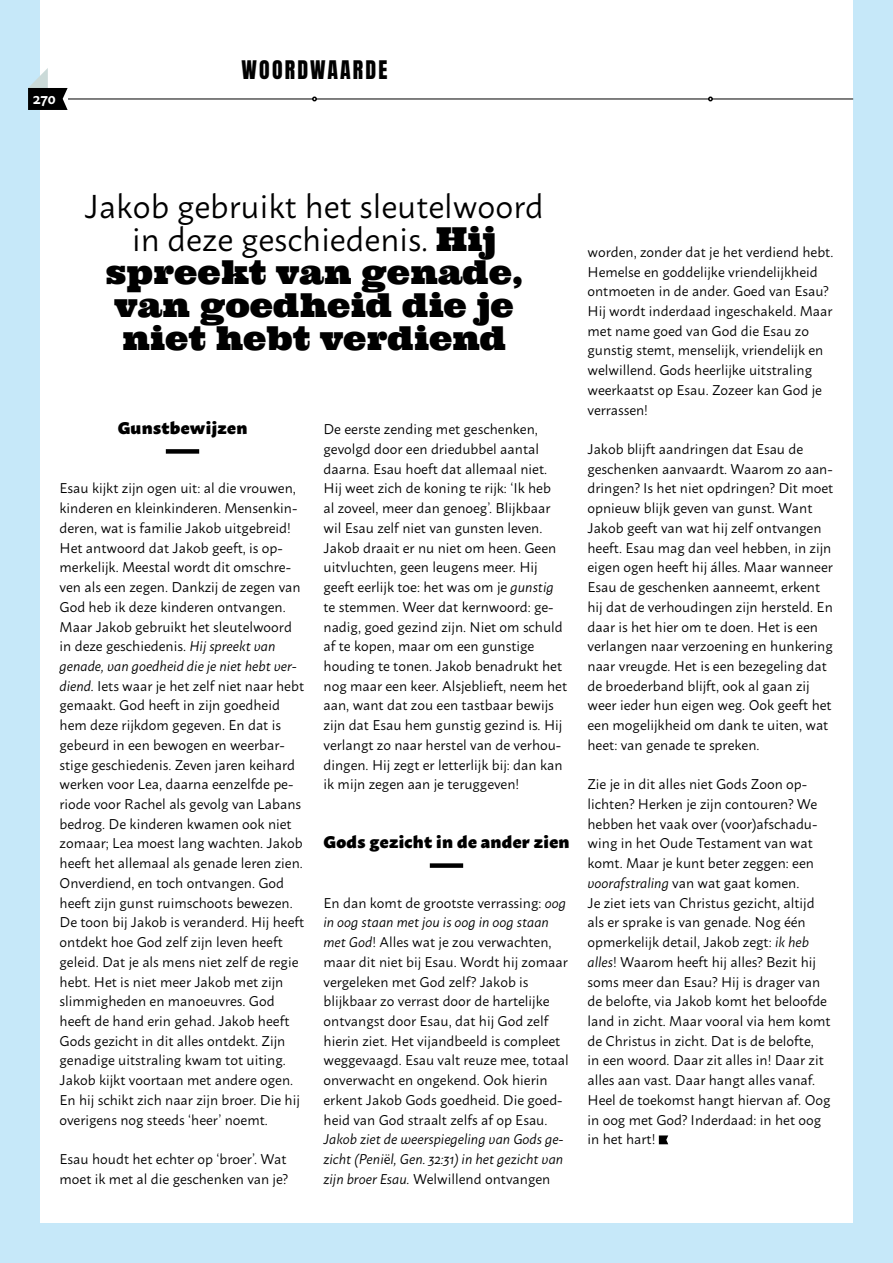
<style>
.page{position:relative;width:893px;height:1263px;background:#fff}
.page>*{position:absolute;margin:0;border:0;box-sizing:border-box;transform-origin:0 0}
.t1{font:33px/33px "Macho";color:#000;text-align:center}
.t2{font:33px/33px "Ultra";color:#000}
.t3{font:21.75px "Anton";letter-spacing:.1em;color:#000}
.t4{font:900 16.8px "Macho";letter-spacing:.02em;color:#000}
.t5{font:600 15px "Macho";color:#fff}
.t6{font:14.1px/19.6px "Macho";color:#000}
.t7{font:italic 14.1px/19.6px "Macho";color:#000;text-align:justify}
.s1{font-family:"Ultra"}
.s2{font-style:italic}
.s3{font-style:normal}
</style>
<div class="page">
<div style="left:0;top:1223px;width:893px;height:40px;background:#c6e8f9"></div>
<div style="left:0;top:0;width:39px;height:1263px;background:#c6e8f9"></div>
<div style="left:854px;top:0;width:39px;height:1263px;background:#c6e8f9"></div>
<hr style="left:68px;top:99px;width:785px;height:1px;background:#000">
<svg style="left:312px;top:97px;width:5px;height:4px"></svg>
<svg style="left:708px;top:97px;width:5px;height:4px"></svg>
<svg style="left:28px;top:68px;width:40px;height:42px"></svg>
<div style="left:430px;top:863px;width:33px;height:5px;background:#000"></div>
<svg style="left:659px;top:1135px;width:9px;height:9px"></svg>
<div style="left:166px;top:449px;width:33px;height:5px;background:#000"></div>
<p class="t5" style="left:33px;top:85px;width:25px">270</p>
<h2 class="t3" style="left:242px;top:59px;width:147px">WOORDWAARDE</h2>
<h1 class="t1" style="left:85px;top:186px;width:461px">Jakob gebruikt het sleutelwoord in deze geschiedenis. <span class="s1">Hij</span></h1>
<h1 class="t2" style="left:105px;top:255px;width:419px">spreekt van genade, van goedheid die je niet hebt verdiend</h1>
<p class="t4" style="left:118px;top:413px;width:131px">Gunstbewijzen</p>
<p class="t6" style="left:60px;top:477px;width:246px">Esau kijkt zijn ogen uit: al die vrouwen, kinderen en kleinkinderen. Mensenkin&shy;deren, wat is familie Jakob uitgebreid!<br>Het antwoord dat Jakob geeft, is op&shy;merkelijk. Meestal wordt dit omschre&shy;ven als een zegen. Dankzij de zegen van God heb ik deze kinderen ontvangen.<br>Maar Jakob gebruikt het sleutelwoord in deze geschiedenis. <span class="s2">Hij spreekt van genade, van goedheid die je niet hebt ver&shy;diend.</span> Iets waar je het zelf niet naar hebt gemaakt. God heeft in zijn goedheid hem deze rijkdom gegeven. En dat is gebeurd in een bewogen en weerbar&shy;stige geschiedenis. Zeven jaren keihard werken voor Lea, daarna eenzelfde pe&shy;riode voor Rachel als gevolg van Labans bedrog. De kinderen kwamen ook niet zomaar; Lea moest lang wachten. Jakob heeft het allemaal als genade leren zien.<br>Onverdiend, en toch ontvangen. God heeft zijn gunst ruimschoots bewezen.<br>De toon bij Jakob is veranderd. Hij heeft ontdekt hoe God zelf zijn leven heeft geleid. Dat je als mens niet zelf de regie hebt. Het is niet meer Jakob met zijn slimmigheden en manoeuvres. God heeft de hand erin gehad. Jakob heeft Gods gezicht in dit alles ontdekt. Zijn genadige uitstraling kwam tot uiting.<br>Jakob kijkt voortaan met andere ogen.<br>En hij schikt zich naar zijn broer. Die hij overigens nog steeds ‘heer’ noemt.</p>
<p class="t6" style="left:60px;top:1148px;width:230px">Esau houdt het echter op ‘broer’. Wat moet ik met al die geschenken van je?</p>
<p class="t6" style="left:323px;top:418px;width:245px">De eerste zending met geschenken, gevolgd door een driedubbel aantal daarna. Esau hoeft dat allemaal niet.<br>Hij weet zich de koning te rijk: ‘Ik heb<br>al zoveel, meer dan genoeg’. Blijkbaar wil Esau zelf niet van gunsten leven.<br>Jakob draait er nu niet om heen. Geen uitvluchten, geen leugens meer. Hij geeft eerlijk toe: het was om je <span class="s2">gunstig </span>te stemmen. Weer dat kernwoord: ge&shy;nadig, goed gezind zijn. Niet om schuld af te kopen, maar om een gunstige houding te tonen. Jakob benadrukt het nog maar een keer. Alsjeblieft, neem het aan, want dat zou een tastbaar bewijs zijn dat Esau hem gunstig gezind is. Hij verlangt zo naar herstel van de verhou&shy;dingen. Hij zegt er letterlijk bij: dan kan ik mijn zegen aan je teruggeven!</p>
<p class="t4" style="left:323px;top:827px;width:247px">Gods gezicht in de ander zien</p>
<p class="t6" style="left:323px;top:891px;width:247px">En dan komt de grootste verrassing: <span class="s2">oog in oog staan met jou is oog in oog staan met God</span>! Alles wat je zou verwachten, maar dit niet bij Esau. Wordt hij zomaar vergeleken met God zelf? Jakob is blijkbaar zo verrast door de hartelijke ontvangst door Esau, dat hij God zelf hierin ziet. Het vijandbeeld is compleet weggevaagd. Esau valt reuze mee, totaal onverwacht en ongekend. Ook hierin erkent Jakob Gods goedheid. Die goed&shy;heid van God straalt zelfs af op Esau.</p>
<p class="t7" style="left:323px;top:1128px;width:242px">Jakob ziet de weerspiegeling van Gods ge&shy;zicht (Peni<span class="s3">ë</span>l, Gen. 32:31) in het gezicht van zijn broer Esau. <span class="s3">Welwillend ontvangen</span></p>
<p class="t6" style="left:587px;top:240px;width:247px">worden, zonder dat je het verdiend hebt.<br>Hemelse en goddelijke vriendelijkheid ontmoeten in de ander. Goed van Esau?<br>Hij wordt inderdaad ingeschakeld. Maar met name goed van God die Esau zo gunstig stemt, menselijk, vriendelijk en welwillend. Gods heerlijke uitstraling weerkaatst op Esau. Zozeer kan God je verrassen!</p>
<p class="t6" style="left:587px;top:438px;width:247px">Jakob blijft aandringen dat Esau de geschenken aanvaardt. Waarom zo aan&shy;dringen? Is het niet opdringen? Dit moet opnieuw blijk geven van gunst. Want Jakob geeft van wat hij zelf ontvangen heeft. Esau mag dan veel hebben, in zijn eigen ogen heeft hij álles. Maar wanneer Esau de geschenken aanneemt, erkent hij dat de verhoudingen zijn hersteld. En daar is het hier om te doen. Het is een verlangen naar verzoening en hunkering naar vreugde. Het is een bezegeling dat de broederband blijft, ook al gaan zij weer ieder hun eigen weg. Ook geeft het een mogelijkheid om dank te uiten, wat heet: van genade te spreken.</p>
<p class="t6" style="left:587px;top:773px;width:245px">Zie je in dit alles niet Gods Zoon op&shy;lichten? Herken je zijn contouren? We hebben het vaak over (voor)afschadu&shy;wing in het Oude Testament van wat komt. Maar je kunt beter zeggen: een <span class="s2">voorafstraling</span> van wat gaat komen.<br>Je ziet iets van Christus gezicht, altijd als er sprake is van genade. Nog één opmerkelijk detail, Jakob zegt: <span class="s2">ik heb alles</span>! Waarom heeft hij alles? Bezit hij soms meer dan Esau? Hij is drager van de belofte, via Jakob komt het beloofde land in zicht. Maar vooral via hem komt de Christus in zicht. Dat is de belofte,<br>in een woord. Daar zit alles in! Daar zit alles aan vast. Daar hangt alles vanaf.<br>Heel de toekomst hangt hiervan af. Oog in oog met God? Inderdaad: in het oog in het hart!</p>
</div>
